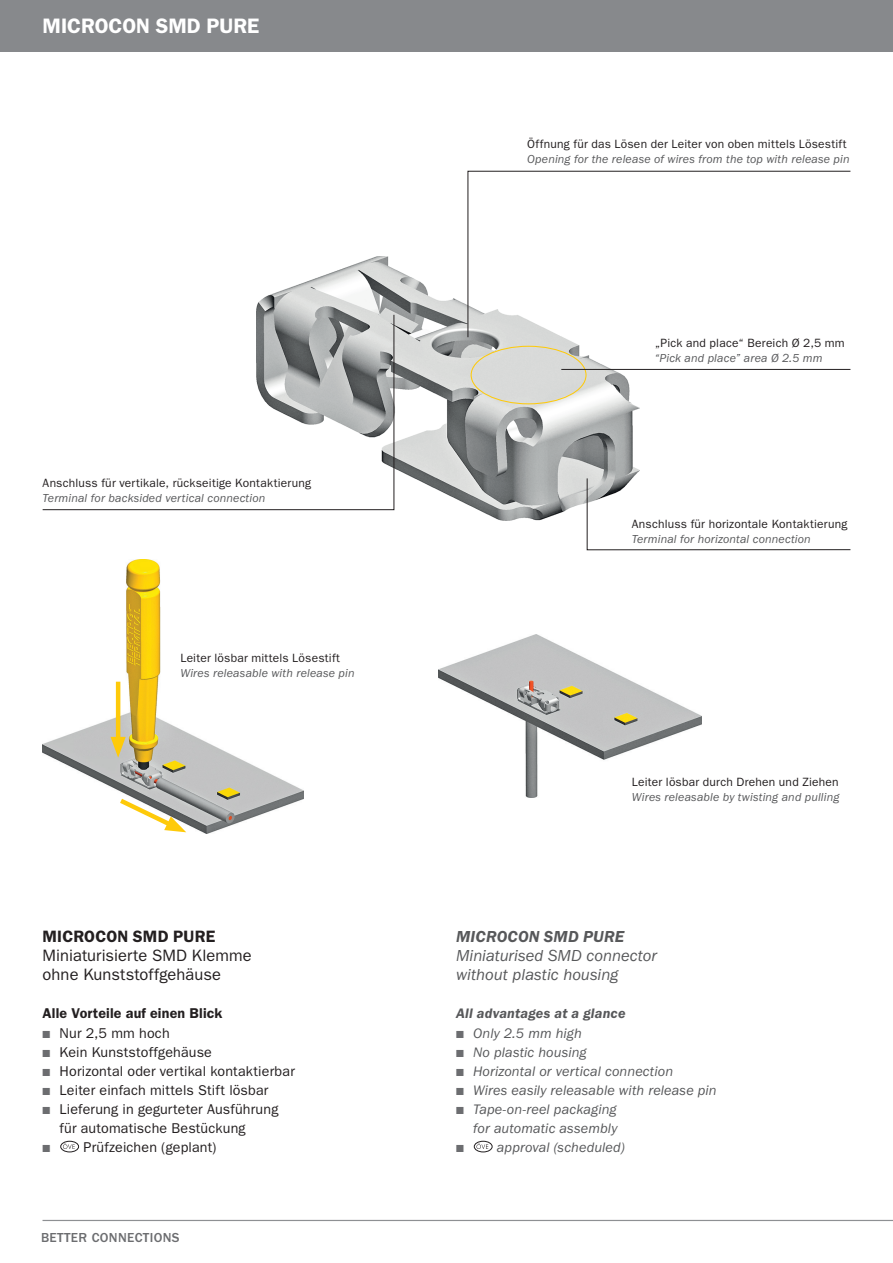
<style>
.page{position:relative;width:893px;height:1263px;background:#fff}
.page>*{position:absolute;margin:0;border:0;box-sizing:border-box;transform-origin:0 0}
.t1{font:600 21px "ITC Franklin Gothic Std";color:#fff}
.t2{font:16.5px/19.2px "ITC Franklin Gothic Std";letter-spacing:.005em;color:#231f20}
.t3{font:italic 16.5px/19.2px "ITC Franklin Gothic Std";color:#57585a}
.t4{font:600 16.5px "ITC Franklin Gothic Std";letter-spacing:.01em;color:#231f20}
.t5{font:italic 600 16.5px "ITC Franklin Gothic Std";letter-spacing:.01em;color:#57585a}
.t6{font:14.25px/19.2px "ITC Franklin Gothic Std";letter-spacing:.01em;color:#231f20}
.t7{font:italic 14.25px/19.2px "ITC Franklin Gothic Std";letter-spacing:.01em;color:#57585a;text-align:right}
.t8{font:600 14.25px "ITC Franklin Gothic Std";letter-spacing:.01em;color:#231f20}
.t9{font:italic 600 14.25px "ITC Franklin Gothic Std";letter-spacing:.01em;color:#57585a}
.t10{font:500 13.5px "ITC Franklin Gothic Std";letter-spacing:.025em;color:#6c6d70}
.t11{font:12px "ITC Franklin Gothic Std";letter-spacing:.02em;color:#231f20}
.t12{font:italic 12px "ITC Franklin Gothic Std";letter-spacing:.015em;color:#57585a}
.s1{color:#6c6d70}
</style>
<div class="page">
<img style="left:43px;top:560px;width:261px;height:273px">
<hr style="left:116px;top:682px;width:4px;height:63px;background:#feca0a">
<svg style="left:111px;top:737px;width:15px;height:21px"></svg>
<svg style="left:115px;top:795px;width:71px;height:38px"></svg>
<img style="left:257px;top:257px;width:382px;height:264px">
<div style="left:471px;top:346px;width:115px;height:58px;border:1px solid #feca0a;border-radius:50%"></div>
<div style="left:60px;top:1141px;width:19px;height:11px;border:1px solid #231f20;border-radius:50%"></div>
<svg style="left:63px;top:1143px;width:12px;height:6px"></svg>
<div style="left:474px;top:1141px;width:18px;height:11px;border:1px solid #231f20;border-radius:50%"></div>
<svg style="left:476px;top:1143px;width:12px;height:6px"></svg>
<svg style="left:42px;top:314px;width:352px;height:196px"></svg>
<hr style="left:561px;top:369px;width:289px;height:1px;background:#231f20">
<svg style="left:587px;top:478px;width:264px;height:72px"></svg>
<svg style="left:468px;top:171px;width:383px;height:167px"></svg>
<div style="left:0;top:0;width:893px;height:51px;background:#87898c"></div>
<hr style="left:43px;top:1220px;width:850px;height:1px;background:#8e9093">
<img style="left:439px;top:634px;width:263px;height:163px">
<h1 class="t1" style="left:43px;top:13px;width:218px">MICROCON SMD PURE</h1>
<p class="t11" style="left:43px;top:476px;width:270px">Anschluss für vertikale, rückseitige Kontaktierung</p>
<p class="t12" style="left:43px;top:491px;width:224px">Terminal for backsided vertical connection</p>
<p class="t11" style="left:180px;top:651px;width:161px">Leiter lösbar mittels Lösestift</p>
<p class="t12" style="left:180px;top:666px;width:176px">Wires releasable with release pin</p>
<h2 class="t4" style="left:43px;top:926px;width:174px">MICROCON SMD PURE</h2>
<h2 class="t2" style="left:43px;top:946px;width:211px">Miniaturisierte SMD Klemme ohne Kunststoffgehäuse</h2>
<p class="t8" style="left:43px;top:1005px;width:181px">Alle Vorteile auf einen Blick</p>
<p class="t6" style="left:43px;top:1023px;width:129px"><span class="s1">■</span> Nur 2,5 mm hoch</p>
<p class="t6" style="left:43px;top:1042px;width:171px"><span class="s1">■</span> Kein Kunststoffgehäuse</p>
<p class="t6" style="left:43px;top:1061px;width:254px"><span class="s1">■</span> Horizontal oder vertikal kontaktierbar</p>
<p class="t6" style="left:43px;top:1081px;width:227px"><span class="s1">■</span> Leiter einfach mittels Stift lösbar</p>
<p class="t6" style="left:60px;top:1100px;width:220px;text-indent:-17px"><span class="s1">■</span> Lieferung in gegurteter Ausführung für automatische Bestückung</p>
<p class="t6" style="left:43px;top:1138px;width:175px"><span class="s1">■</span> Prüfzeichen (geplant)</p>
<p class="t10" style="left:41px;top:1230px;width:140px">BETTER CONNECTIONS</p>
<p class="t11" style="left:527px;top:137px;width:321px">Öffnung für das Lösen der Leiter von oben mittels Lösestift</p>
<p class="t12" style="left:527px;top:152px;width:324px">Opening for the release of wires from the top with release pin</p>
<p class="t11" style="left:655px;top:336px;width:191px">„Pick and place“ Bereich Ø 2,5 mm</p>
<p class="t12" style="left:655px;top:351px;width:169px">“Pick and place” area Ø 2.5 mm</p>
<p class="t11" style="left:632px;top:517px;width:217px">Anschluss für horizontale Kontaktierung</p>
<p class="t12" style="left:632px;top:532px;width:180px">Terminal for horizontal connection</p>
<p class="t11" style="left:632px;top:775px;width:208px">Leiter lösbar durch Drehen und Ziehen</p>
<p class="t12" style="left:632px;top:790px;width:209px">Wires releasable by twisting and pulling</p>
<h2 class="t5" style="left:456px;top:927px;width:170px">MICROCON SMD PURE</h2>
<h2 class="t3" style="left:456px;top:946px;width:202px">Miniaturised SMD connector without plastic housing</h2>
<p class="t9" style="left:456px;top:1006px;width:171px">All advantages at a glance</p>
<p class="t7" style="left:456px;top:1023px;width:127px"><span class="s1">■</span> Only 2.5 mm high</p>
<p class="t7" style="left:456px;top:1042px;width:132px"><span class="s1">■</span> No plastic housing</p>
<p class="t7" style="left:456px;top:1062px;width:218px"><span class="s1">■</span> Horizontal or vertical connection</p>
<p class="t7" style="left:456px;top:1081px;width:262px"><span class="s1">■</span> Wires easily releasable with release pin</p>
<p class="t7" style="left:456px;top:1100px;width:163px"><span class="s1">■</span> Tape-on-reel packaging for automatic assembly</p>
<p class="t7" style="left:456px;top:1138px;width:170px"><span class="s1">■</span> approval (scheduled)</p>
</div>
